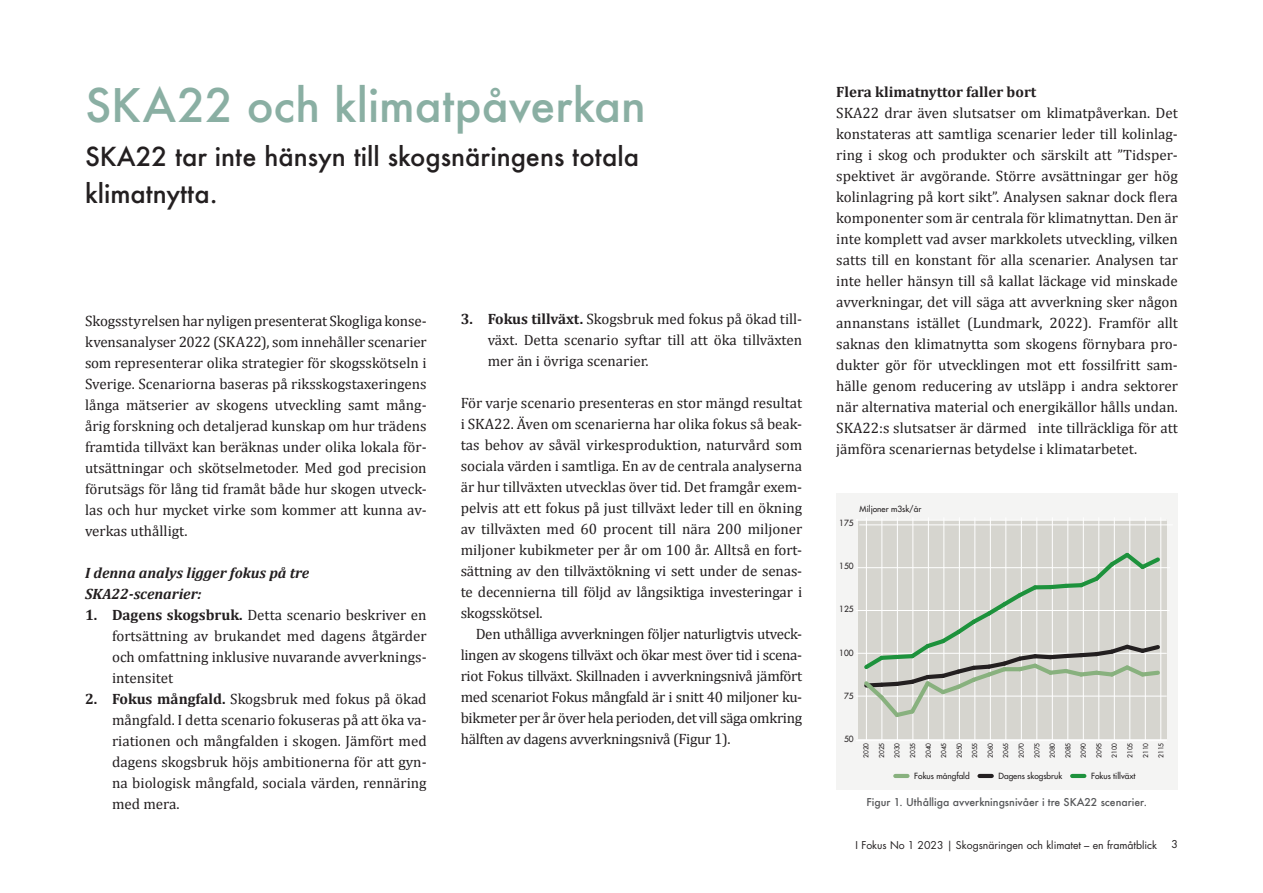
<style>
.page{position:relative;width:1263px;height:893px;background:#fff}
.page>*{position:absolute;margin:0;border:0;box-sizing:border-box;transform-origin:0 0}
.S_Rubbe{font:500 45px "Futura";color:#8aafa3}
.Ingress{font:500 25.5px/37.5px "Futura";color:#231f20}
.Bröd{font:15px/21px "Cambria";color:#231f20;text-align:justify}
.Bröd_indrag{font:15px/21px "Cambria";letter-spacing:-.02em;color:#231f20;text-align:justify}
.Bröd-2{font:italic 700 15px/21px "Cambria";color:#231f20}
.Bröd-3{font:700 15px "Cambria";color:#231f20}
.t1{font:10.5px "Futura Std";color:#231f20}
.Bildtext{font:500 10.5px "Futura";color:#57585a}
.t2{font:500 8.25px "Futura Std";color:#231f20}
.t3{font:500 6.6px "Futura Std";color:#231f20}
.s1{font-weight:700}
</style>
<div class="page">
<div style="left:836px;top:493px;width:342px;height:296px;background:#f4f4f3"></div>
<div style="left:858px;top:520px;width:308px;height:219px;background:#d6d5cf"></div>
<hr style="left:866px;top:517px;width:1px;height:223px;background:#fff">
<hr style="left:882px;top:517px;width:1px;height:223px;background:#fff">
<hr style="left:897px;top:517px;width:1px;height:223px;background:#fff">
<hr style="left:913px;top:517px;width:1px;height:223px;background:#fff">
<hr style="left:928px;top:517px;width:1px;height:223px;background:#fff">
<hr style="left:944px;top:517px;width:1px;height:223px;background:#fff">
<hr style="left:959px;top:517px;width:1px;height:223px;background:#fff">
<hr style="left:974px;top:517px;width:1px;height:223px;background:#fff">
<hr style="left:856px;top:610px;width:313px;height:1px;background:#fff">
<hr style="left:857px;top:567px;width:313px;height:1px;background:#fff">
<hr style="left:859px;top:525px;width:314px;height:1px;background:#fff">
<hr style="left:856px;top:696px;width:311px;height:1px;background:#fff">
<hr style="left:856px;top:740px;width:311px;height:1px;background:#fff">
<hr style="left:856px;top:653px;width:311px;height:1px;background:#fff">
<hr style="left:856px;top:520px;width:311px;height:1px;background:#fff">
<hr style="left:990px;top:517px;width:1px;height:223px;background:#fff">
<hr style="left:1005px;top:517px;width:1px;height:223px;background:#fff">
<hr style="left:1021px;top:517px;width:1px;height:223px;background:#fff">
<hr style="left:1036px;top:517px;width:1px;height:223px;background:#fff">
<hr style="left:1052px;top:517px;width:1px;height:223px;background:#fff">
<hr style="left:1067px;top:517px;width:1px;height:223px;background:#fff">
<hr style="left:1083px;top:517px;width:1px;height:223px;background:#fff">
<hr style="left:1098px;top:517px;width:1px;height:223px;background:#fff">
<hr style="left:1114px;top:517px;width:1px;height:223px;background:#fff">
<hr style="left:1129px;top:517px;width:1px;height:223px;background:#fff">
<hr style="left:1145px;top:517px;width:1px;height:223px;background:#fff">
<hr style="left:1160px;top:517px;width:1px;height:223px;background:#fff">
<hr style="left:895px;top:774px;width:12px;height:4px;background:#88b17e">
<hr style="left:979px;top:774px;width:13px;height:4px;background:#231f20">
<hr style="left:1072px;top:774px;width:12px;height:4px;background:#1d923c">
<svg style="left:860px;top:549px;width:303px;height:172px"></svg>
<p class="S_Rubbe" style="left:85px;top:75px;width:562px">SKA22 och klimatpåverkan</p>
<p class="Ingress" style="left:85px;top:137px;width:555px">SKA22 tar inte hänsyn till skogsnäringens totala klimatnytta.</p>
<p class="Bröd" style="left:85px;top:310px;width:343px">Skogsstyrelsen har nyligen presenterat Skogliga konse&shy;kvensanalyser 2022 (SKA22), som innehåller scenarier som representerar olika strategier för skogsskötseln i Sverige. Scenariorna baseras på riksskogstaxeringens långa mätserier av skogens utveckling samt mång&shy;årig forskning och detaljerad kunskap om hur trädens framtida tillväxt kan beräknas under olika lokala för&shy;utsättningar och skötselmetoder. Med god precision förutsägs för lång tid framåt både hur skogen utveck&shy;las och hur mycket virke som kommer att kunna av&shy;verkas uthålligt.</p>
<p class="Bröd-2" style="left:85px;top:562px;width:226px">I denna analys ligger fokus på tre<br>SKA22-scenarier:</p>
<p class="Bröd" style="left:112px;top:604px;width:316px;text-indent:-27px"><span class="s1">1. Dagens skogsbruk.</span> Detta scenario beskriver en fortsättning av brukandet med dagens åtgärder och omfattning inklusive nuvarande avverknings&shy;intensitet</p>
<p class="Bröd" style="left:112px;top:688px;width:316px;text-indent:-27px"><span class="s1">2. Fokus mångfald.</span> Skogsbruk med fokus på ökad mångfald. I detta scenario fokuseras på att öka va&shy;riationen och mångfalden i skogen. Jämfört med dagens skogsbruk höjs ambitionerna för att gyn&shy;na biologisk mångfald, sociala värden, rennäring med mera.</p>
<p class="Bröd" style="left:488px;top:308px;width:316px;text-indent:-27px"><span class="s1">3. Fokus tillväxt.</span> Skogsbruk med fokus på ökad till&shy;växt. Detta scenario syftar till att öka tillväxten mer än i övriga scenarier.</p>
<p class="Bröd" style="left:461px;top:392px;width:343px">För varje scenario presenteras en stor mängd resultat i SKA22. Även om scenarierna har olika fokus så beak&shy;tas behov av såväl virkesproduktion, naturvård som sociala värden i samtliga. En av de centrala analyserna är hur tillväxten utvecklas över tid. Det framgår exem&shy;pelvis att ett fokus på just tillväxt leder till en ökning av tillväxten med 60 procent till nära 200 miljoner miljoner kubikmeter per år om 100 år. Alltså en fort&shy;sättning av den tillväxtökning vi sett under de senas&shy;te decennierna till följd av långsiktiga investeringar i skogsskötsel.</p>
<p class="Bröd_indrag" style="left:461px;top:623px;width:343px;text-indent:15px">Den uthålliga avverkningen följer naturligtvis utveck&shy;lingen av skogens tillväxt och ökar mest över tid i scena&shy;riot Fokus tillväxt. Skillnaden i avverkningsnivå jämfört med scenariot Fokus mångfald är i snitt 40 miljoner ku&shy;bikmeter per år över hela perioden, det vill säga omkring hälften av dagens avverkningsnivå (Figur 1).</p>
<p class="Bröd-3" style="left:836px;top:81px;width:202px">Flera klimatnyttor faller bort</p>
<p class="Bröd" style="left:836px;top:102px;width:343px">SKA22 drar även slutsatser om klimatpåverkan. Det konstateras att samtliga scenarier leder till kolinlag&shy;ring i skog och produkter och särskilt att ”Tidsper&shy;spektivet är avgörande. Större avsättningar ger hög kolinlagring på kort sikt”. Analysen saknar dock flera komponenter som är centrala för klimatnyttan. Den är inte komplett vad avser markkolets utveckling, vilken satts till en konstant för alla scenarier. Analysen tar inte heller hänsyn till så kallat läckage vid minskade avverkningar, det vill säga att avverkning sker någon annanstans istället (Lundmark, 2022). Framför allt saknas den klimatnytta som skogens förnybara pro&shy;dukter gör för utvecklingen mot ett fossilfritt sam&shy;hälle genom reducering av utsläpp i andra sektorer när alternativa material och energikällor hålls undan.<br>SKA22:s slutsatser är därmed inte tillräckliga för att jämföra scenariernas betydelse i klimatarbetet.</p>
<p class="t2" style="left:860px;top:504px;width:63px">Miljoner m3sk/år</p>
<p class="t2" style="left:839px;top:518px;width:16px">175</p>
<p class="t2" style="left:839px;top:561px;width:16px">150</p>
<p class="t2" style="left:839px;top:604px;width:16px">125</p>
<p class="t2" style="left:839px;top:647px;width:16px">100</p>
<p class="t2" style="left:844px;top:691px;width:11px">75</p>
<p class="t2" style="left:844px;top:734px;width:11px">50</p>
<p class="t3" style="left:862px;top:758px;width:17px;rotate:-90deg">2020</p>
<p class="t3" style="left:877px;top:758px;width:17px;rotate:-90deg">2025</p>
<p class="t3" style="left:893px;top:758px;width:17px;rotate:-90deg">2030</p>
<p class="t3" style="left:908px;top:758px;width:17px;rotate:-90deg">2035</p>
<p class="t3" style="left:924px;top:758px;width:17px;rotate:-90deg">2040</p>
<p class="t3" style="left:940px;top:758px;width:17px;rotate:-90deg">2045</p>
<p class="t3" style="left:955px;top:758px;width:17px;rotate:-90deg">2050</p>
<p class="t3" style="left:971px;top:758px;width:17px;rotate:-90deg">2055</p>
<p class="t3" style="left:986px;top:758px;width:17px;rotate:-90deg">2060</p>
<p class="t3" style="left:1002px;top:758px;width:17px;rotate:-90deg">2065</p>
<p class="t3" style="left:1017px;top:758px;width:17px;rotate:-90deg">2070</p>
<p class="t3" style="left:1033px;top:758px;width:17px;rotate:-90deg">2075</p>
<p class="t3" style="left:1048px;top:758px;width:17px;rotate:-90deg">2080</p>
<p class="t3" style="left:1064px;top:758px;width:17px;rotate:-90deg">2085</p>
<p class="t3" style="left:1079px;top:758px;width:17px;rotate:-90deg">2090</p>
<p class="t3" style="left:1095px;top:758px;width:17px;rotate:-90deg">2095</p>
<p class="t3" style="left:1110px;top:758px;width:17px;rotate:-90deg">2100</p>
<p class="t3" style="left:1126px;top:758px;width:17px;rotate:-90deg">2105</p>
<p class="t3" style="left:1141px;top:758px;width:17px;rotate:-90deg">2110</p>
<p class="t3" style="left:1157px;top:758px;width:17px;rotate:-90deg">2115</p>
<p class="t2" style="left:914px;top:770px;width:57px">Fokus mångfald</p>
<p class="t2" style="left:998px;top:770px;width:65px">Dagens skogsbruk</p>
<p class="t2" style="left:1091px;top:770px;width:46px">Fokus tillväxt</p>
<p class="Bildtext" style="left:867px;top:795px;width:282px">Figur 1. Uthålliga avverkningsnivåer i tre SKA22 scenarier.</p>
<p class="t1" style="left:856px;top:838px;width:303px">I Fokus No 1 2023 | Skogsnäringen och klimatet – en framåtblick</p>
<p class="t1" style="left:1171px;top:837px;width:8px">3</p>
</div>
